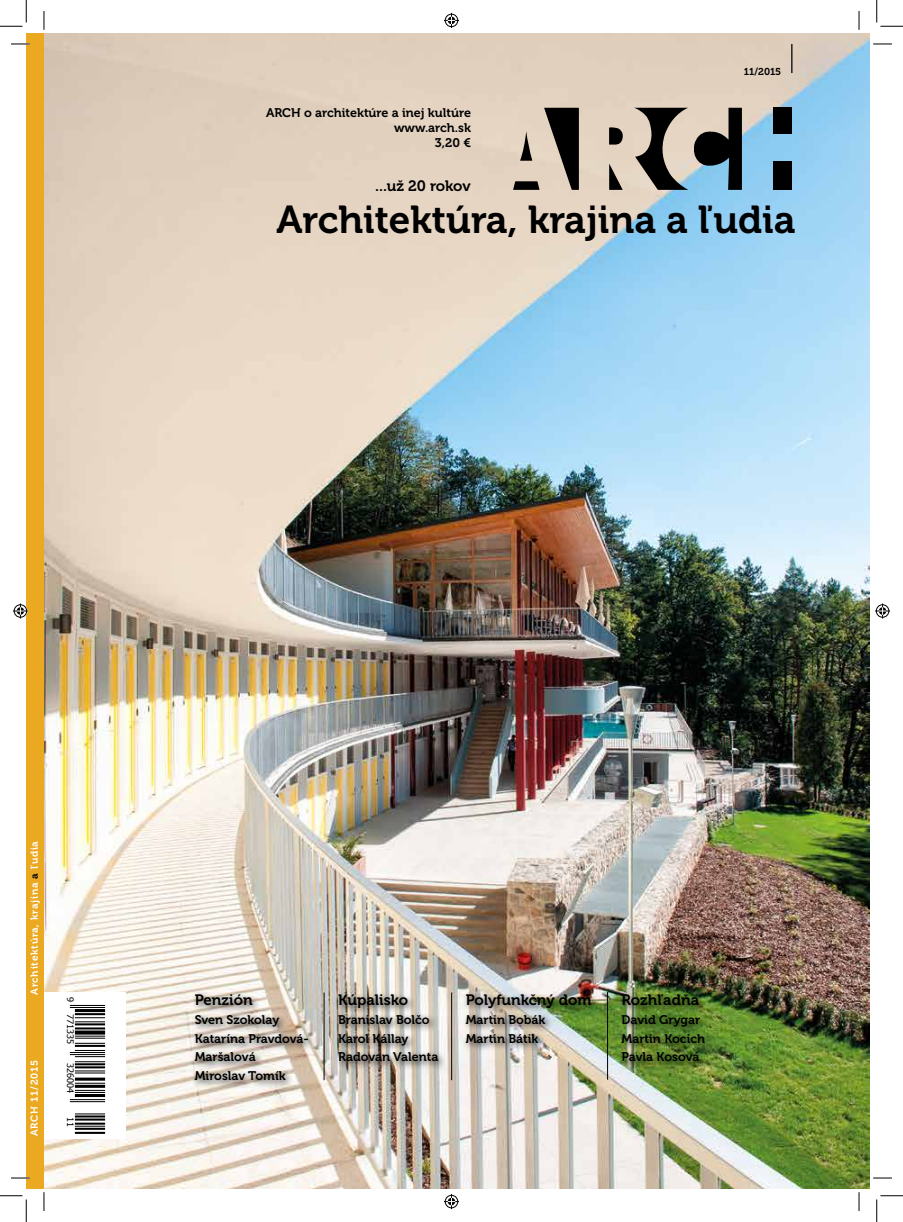
<style>
.page{position:relative;width:903px;height:1222px;background:#fff}
.page>*{position:absolute;margin:0;border:0;box-sizing:border-box;transform-origin:0 0}
.t1{font:38.75px "Museo 700";color:#000}
.t2{font:15px "Museo 700";color:#000}
.t3{font:12.5px/18.8px "Museo 700";color:#000}
.t4{font:11.25px "Tahoma";color:#000}
.t5{font:10px "Museo 700";letter-spacing:.07em;color:#fff}
.t6{font:10px "Museo 700";letter-spacing:-.005em;color:#000}
.t7{font:9px "Tahoma";color:#000}
.s1{color:#000}
</style>
<div class="page">
<img style="left:44px;top:33px;width:826px;height:1155px">
<div style="left:773px;top:108px;width:18px;height:26px;background:#000"></div>
<div style="left:773px;top:162px;width:18px;height:28px;background:#000"></div>
<svg style="left:513px;top:108px;width:66px;height:82px;background:#8d8277"></svg>
<svg style="left:609px;top:127px;width:14px;height:18px"></svg>
<svg style="left:609px;top:164px;width:14px;height:26px"></svg>
<svg style="left:634px;top:108px;width:108px;height:82px;background:#757572"></svg>
<svg style="left:791px;top:44px;width:1px;height:29px"></svg>
<div style="left:191px;top:990px;width:126px;height:99px;background:#000;opacity:.75"></div>
<div style="left:335px;top:990px;width:112px;height:80px;background:#000;opacity:.75"></div>
<div style="left:462px;top:990px;width:138px;height:62px;background:#000;opacity:.75"></div>
<div style="left:618px;top:990px;width:96px;height:80px;background:#000;opacity:.75"></div>
<hr style="left:324px;top:992px;width:1px;height:88px;background:#000">
<hr style="left:451px;top:992px;width:1px;height:88px;background:#000">
<hr style="left:607px;top:992px;width:1px;height:88px;background:#000">
<div style="left:33px;top:992px;width:92px;height:147px;background:#fff"></div>
<svg style="left:69px;top:1004px;width:36px;height:130px"></svg>
<hr style="left:70px;top:1007px;width:35px;height:1px;background:#000">
<hr style="left:70px;top:1005px;width:35px;height:1px;background:#000">
<hr style="left:75px;top:1009px;width:30px;height:3px;background:#000">
<hr style="left:75px;top:1013px;width:30px;height:2px;background:#000">
<hr style="left:75px;top:1021px;width:30px;height:1px;background:#000">
<hr style="left:75px;top:1017px;width:30px;height:1px;background:#000">
<hr style="left:75px;top:1027px;width:30px;height:2px;background:#000">
<hr style="left:75px;top:1023px;width:30px;height:2px;background:#000">
<svg style="left:75px;top:1030px;width:30px;height:4px"></svg>
<hr style="left:75px;top:1043px;width:30px;height:1px;background:#000">
<hr style="left:75px;top:1038px;width:30px;height:1px;background:#000">
<hr style="left:75px;top:1035px;width:30px;height:1px;background:#000">
<hr style="left:75px;top:1045px;width:30px;height:2px;background:#000">
<hr style="left:75px;top:1061px;width:30px;height:1px;background:#000">
<hr style="left:75px;top:1056px;width:30px;height:1px;background:#000">
<hr style="left:70px;top:1054px;width:35px;height:1px;background:#000">
<hr style="left:70px;top:1052px;width:35px;height:1px;background:#000">
<hr style="left:75px;top:1050px;width:30px;height:1px;background:#000">
<hr style="left:75px;top:1066px;width:30px;height:2px;background:#000">
<hr style="left:75px;top:1063px;width:30px;height:2px;background:#000">
<hr style="left:75px;top:1072px;width:30px;height:1px;background:#000">
<hr style="left:75px;top:1070px;width:30px;height:1px;background:#000">
<hr style="left:75px;top:1077px;width:30px;height:3px;background:#000">
<hr style="left:75px;top:1083px;width:30px;height:1px;background:#000">
<hr style="left:75px;top:1085px;width:30px;height:3px;background:#000">
<hr style="left:75px;top:1092px;width:30px;height:1px;background:#000">
<hr style="left:75px;top:1090px;width:30px;height:1px;background:#000">
<hr style="left:75px;top:1094px;width:30px;height:3px;background:#000">
<hr style="left:70px;top:1101px;width:35px;height:1px;background:#000">
<hr style="left:70px;top:1099px;width:35px;height:1px;background:#000">
<hr style="left:75px;top:1113px;width:30px;height:1px;background:#000">
<hr style="left:75px;top:1122px;width:30px;height:2px;background:#000">
<hr style="left:75px;top:1118px;width:30px;height:2px;background:#000">
<hr style="left:75px;top:1115px;width:30px;height:2px;background:#000">
<hr style="left:75px;top:1126px;width:30px;height:1px;background:#000">
<hr style="left:75px;top:1132px;width:30px;height:2px;background:#000">
<hr style="left:75px;top:1128px;width:30px;height:2px;background:#000">
<div style="left:26px;top:33px;width:18px;height:1155px;background:#eaa921"></div>
<svg style="left:11px;top:43px;width:19px;height:2px"></svg>
<svg style="left:873px;top:43px;width:19px;height:2px"></svg>
<svg style="left:11px;top:1177px;width:19px;height:2px"></svg>
<svg style="left:873px;top:1177px;width:19px;height:2px"></svg>
<svg style="left:43px;top:11px;width:2px;height:19px"></svg>
<svg style="left:43px;top:1192px;width:2px;height:19px"></svg>
<svg style="left:858px;top:11px;width:2px;height:19px"></svg>
<svg style="left:858px;top:1192px;width:2px;height:19px"></svg>
<svg style="left:0;top:0;width:27px;height:27px"></svg>
<svg style="left:0;top:1195px;width:27px;height:27px"></svg>
<svg style="left:876px;top:0;width:27px;height:27px"></svg>
<svg style="left:876px;top:1195px;width:27px;height:27px"></svg>
<svg style="left:444px;top:13px;width:15px;height:15px"></svg>
<svg style="left:444px;top:1194px;width:15px;height:15px"></svg>
<svg style="left:13px;top:603px;width:15px;height:15px"></svg>
<svg style="left:875px;top:603px;width:15px;height:15px"></svg>
<p class="t3" style="left:266px;top:105px;width:206px;line-height:15px;text-align:right">ARCH o architektúre a inej kultúre www.arch.sk<br>3,20 €</p>
<p class="t2" style="left:375px;top:177px;width:97px">...už 20 rokov</p>
<p class="t6" style="left:744px;top:65px;width:39px">11/2015</p>
<h1 class="t1" style="left:276px;top:198px;width:521px">Architektúra, krajina a ľudia</h1>
<p class="t5" style="left:29px;top:994px;width:155px;rotate:-90deg">Architektúra, krajina <span class="s1">a</span> ľudia</p>
<p class="t5" style="left:29px;top:1136px;width:77px;rotate:-90deg">ARCH 11/2015</p>
<p class="t7" style="left:76px;top:997px;width:7px;rotate:90deg">9</p>
<p class="t7" style="left:76px;top:1014px;width:32px;rotate:90deg">771335</p>
<p class="t7" style="left:76px;top:1063px;width:32px;rotate:90deg">326004</p>
<p class="t7" style="left:76px;top:1116px;width:12px;rotate:90deg">11</p>
<p class="t4" style="left:82px;top:1023px;width:38px;rotate:90deg">771335</p>
<p class="t4" style="left:82px;top:1083px;width:38px;rotate:90deg">326004</p>
<p class="t2" style="left:195px;top:991px;width:59px">Penzión</p>
<p class="t3" style="left:195px;top:1010px;width:116px">Sven Szokolay<br>Katarína Pravdová-<br>Maršalová<br>Miroslav Tomík</p>
<p class="t2" style="left:338px;top:991px;width:72px">Kúpalisko</p>
<p class="t3" style="left:338px;top:1010px;width:102px">Branislav Bolčo<br>Karol Kállay<br>Radovan Valenta</p>
<p class="t2" style="left:466px;top:991px;width:127px">Polyfunkčný dom</p>
<p class="t3" style="left:466px;top:1010px;width:81px">Martin Bobák<br>Martin Bátik</p>
<p class="t2" style="left:622px;top:991px;width:79px">Rozhľadňa</p>
<p class="t3" style="left:622px;top:1010px;width:85px">David Grygar<br>Martin Kocich<br>Pavla Kosová</p>
</div>
